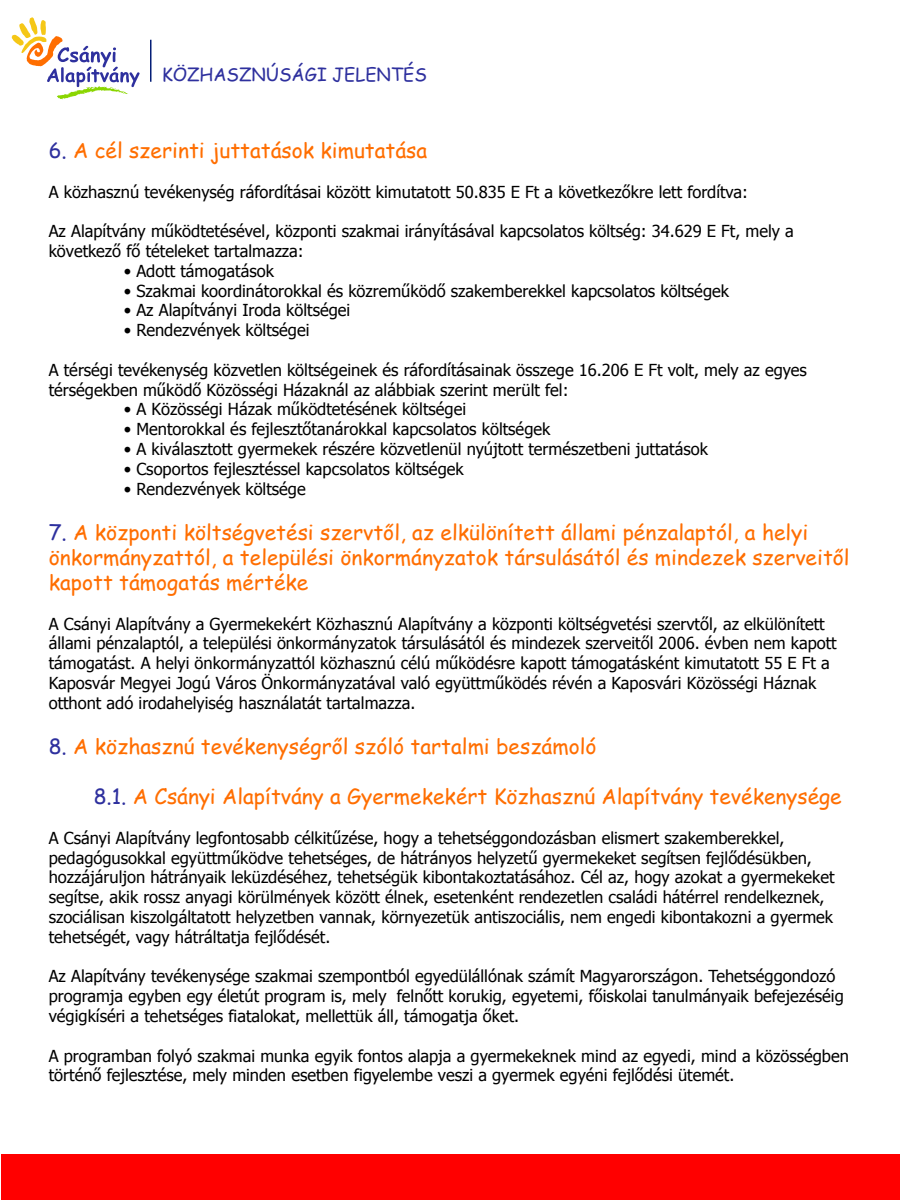
<style>
.page{position:relative;width:900px;height:1200px;background:#fff}
.page>*{position:absolute;margin:0;border:0;box-sizing:border-box;transform-origin:0 0}
.t1{font:21px/25.2px "Comic Sans MS";color:#ff6e00}
.t2{font:18px "Comic Sans MS";color:#2e309e}
.t3{font:16.5px/19.8px "Tahoma";color:#000}
.s1{color:#2e309e}
</style>
<div class="page">
<svg style="left:12px;top:17px;width:128px;height:83px"></svg>
<hr style="left:150px;top:40px;width:2px;height:42px;background:#051e77">
<div style="left:1px;top:1154px;width:899px;height:46px;background:#f00"></div>
<p class="t2" style="left:162px;top:61px;width:267px">KÖZHASZNÚSÁGI JELENTÉS</p>
<p class="t1" style="left:49px;top:137px;width:380px"><span class="s1">6.</span> A cél szerinti juttatások kimutatása</p>
<p class="t3" style="left:49px;top:181px;width:701px">A közhasznú tevékenység ráfordításai között kimutatott 50.835 E Ft a következőkre lett fordítva:</p>
<p class="t3" style="left:49px;top:221px;width:747px">Az Alapítvány működtetésével, központi szakmai irányításával kapcsolatos költség: 34.629 E Ft, mely a következő fő tételeket tartalmazza:</p>
<p class="t3" style="left:124px;top:260px;width:152px">• Adott támogatások</p>
<p class="t3" style="left:124px;top:280px;width:607px">• Szakmai koordinátorokkal és közreműködő szakemberekkel kapcsolatos költségek</p>
<p class="t3" style="left:124px;top:300px;width:228px">• Az Alapítványi Iroda költségei</p>
<p class="t3" style="left:124px;top:320px;width:187px">• Rendezvények költségei</p>
<p class="t3" style="left:49px;top:359px;width:760px">A térségi tevékenység közvetlen költségeinek és ráfordításainak összege 16.206 E Ft volt, mely az egyes térségekben működő Közösségi Házaknál az alábbiak szerint merült fel:</p>
<p class="t3" style="left:124px;top:399px;width:344px">• A Közösségi Házak működtetésének költségei</p>
<p class="t3" style="left:124px;top:419px;width:428px">• Mentorokkal és fejlesztőtanárokkal kapcsolatos költségek</p>
<p class="t3" style="left:124px;top:438px;width:586px">• A kiválasztott gyermekek részére közvetlenül nyújtott természetbeni juttatások</p>
<p class="t3" style="left:124px;top:458px;width:341px">• Csoportos fejlesztéssel kapcsolatos költségek</p>
<p class="t3" style="left:124px;top:478px;width:184px">• Rendezvények költsége</p>
<p class="t1" style="left:49px;top:519px;width:802px"><span class="s1">7.</span> A központi költségvetési szervtől, az elkülönített állami pénzalaptól, a helyi önkormányzattól, a települési önkormányzatok társulásától és mindezek szerveitől kapott támogatás mértéke</p>
<p class="t3" style="left:49px;top:613px;width:789px">A Csányi Alapítvány a Gyermekekért Közhasznú Alapítvány a központi költségvetési szervtől, az elkülönített állami pénzalaptól, a települési önkormányzatok társulásától és mindezek szerveitől 2006. évben nem kapott támogatást. A helyi önkormányzattól közhasznú célú működésre kapott támogatásként kimutatott 55 E Ft a Kaposvár Megyei Jogú Város Önkormányzatával való együttműködés révén a Kaposvári Közösségi Háznak otthont adó irodahelyiség használatát tartalmazza.</p>
<p class="t1" style="left:49px;top:733px;width:549px"><span class="s1">8.</span> A közhasznú tevékenységről szóló tartalmi beszámoló</p>
<p class="t1" style="left:94px;top:783px;width:750px"><span class="s1">8.1.</span> A Csányi Alapítvány a Gyermekekért Közhasznú Alapítvány tevékenysége</p>
<p class="t3" style="left:49px;top:827px;width:787px">A Csányi Alapítvány legfontosabb célkitűzése, hogy a tehetséggondozásban elismert szakemberekkel, pedagógusokkal együttműködve tehetséges, de hátrányos helyzetű gyermekeket segítsen fejlődésükben, hozzájáruljon hátrányaik leküzdéséhez, tehetségük kibontakoztatásához. Cél az, hogy azokat a gyermekeket segítse, akik rossz anyagi körülmények között élnek, esetenként rendezetlen családi hátérrel rendelkeznek, szociálisan kiszolgáltatott helyzetben vannak, környezetük antiszociális, nem engedi kibontakozni a gyermek tehetségét, vagy hátráltatja fejlődését.</p>
<p class="t3" style="left:49px;top:966px;width:797px">Az Alapítvány tevékenysége szakmai szempontból egyedülállónak számít Magyarországon. Tehetséggondozó programja egyben egy életút program is, mely felnőtt korukig, egyetemi, főiskolai tanulmányaik befejezéséig végigkíséri a tehetséges fiatalokat, mellettük áll, támogatja őket.</p>
<p class="t3" style="left:49px;top:1045px;width:802px">A programban folyó szakmai munka egyik fontos alapja a gyermekeknek mind az egyedi, mind a közösségben történő fejlesztése, mely minden esetben figyelembe veszi a gyermek egyéni fejlődési ütemét.</p>
</div>
